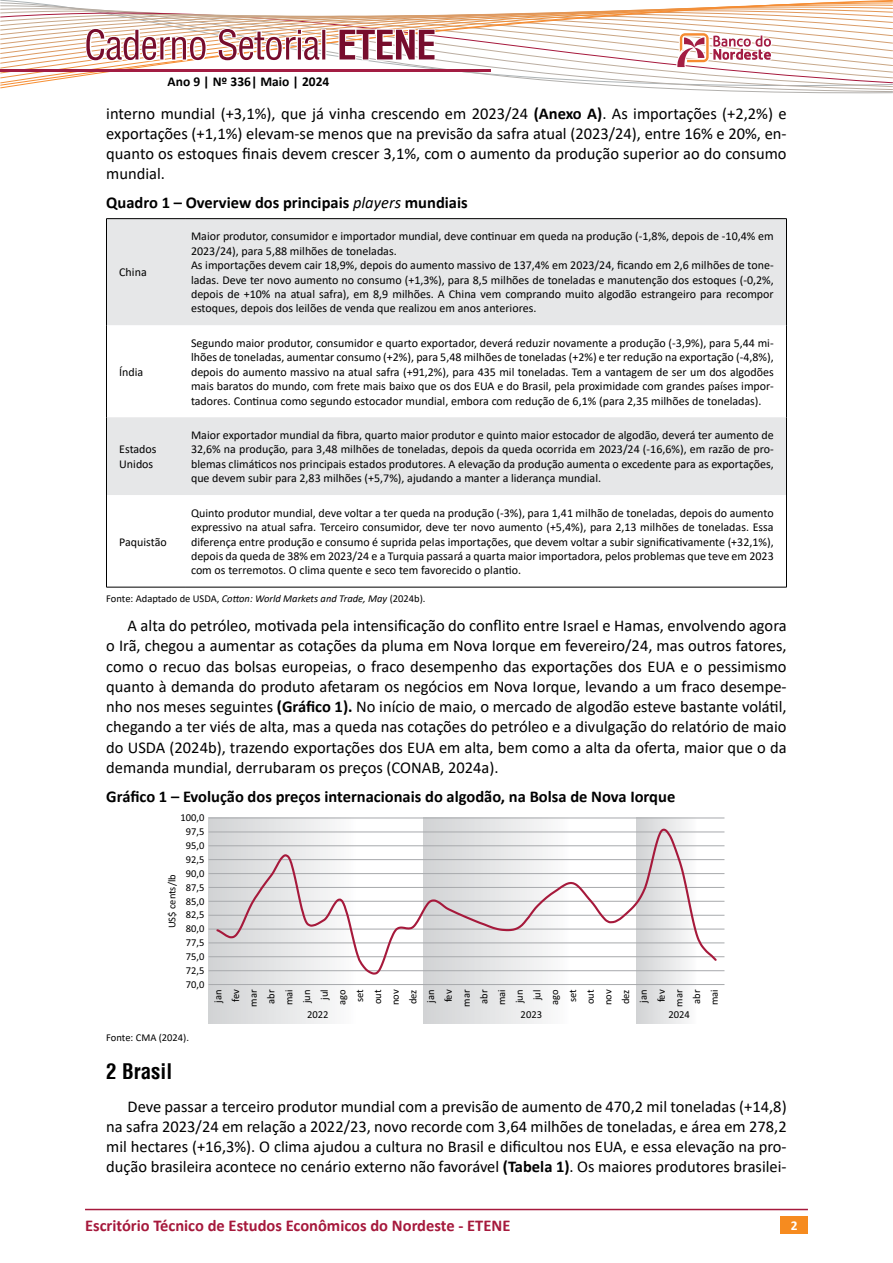
<style>
.page{position:relative;width:893px;height:1263px;background:#fff}
.page>*{position:absolute;margin:0;border:0;box-sizing:border-box;transform-origin:0 0}
.t1{font:700 condensed 21px "Helvetica";color:#000}
.t2{font:16.5px/20.2px "Calibri";color:#000;text-align:justify}
.t3{font:700 16.5px "Calibri";color:#000}
.t4{font:700 16.5px "Calibri";color:#a6193c}
.t5{font:700 13.5px "Calibri";color:#000}
.t6{font:700 13.5px "Calibri";color:#fff}
.t7{font:12px/14.4px "Calibri";color:#000;text-align:justify}
.t8{font:10.65px/17.7px "Calibri";color:#000;text-align:right}
.t9{font:10.5px/14px "Calibri";color:#000;text-align:center}
.t10{font:italic 10.5px "Calibri";color:#000}
.s1{font-weight:700}
.s2{font-weight:400;font-style:italic}
.s3{font-style:normal}
</style>
<div class="page">
<div style="left:781px;top:1216px;width:27px;height:17px;background:#f68b1f"></div>
<hr style="left:85px;top:1209px;width:723px;height:1px;background:#a6193c">
<svg style="left:0;top:0;width:893px;height:94px"></svg>
<hr style="left:0;top:70px;width:490px;height:2px;background:#a31d43">
<svg style="left:107px;top:219px;width:679px;height:276px;fill:#e6e7e8"></svg>
<hr style="left:106px;top:218px;width:79px;height:1px;background:#000">
<hr style="left:106px;top:219px;width:1px;height:106px;background:#000">
<hr style="left:185px;top:218px;width:602px;height:1px;background:#000">
<hr style="left:786px;top:219px;width:1px;height:106px;background:#000">
<hr style="left:106px;top:325px;width:1px;height:92px;background:#000">
<hr style="left:786px;top:325px;width:1px;height:92px;background:#000">
<hr style="left:106px;top:417px;width:1px;height:78px;background:#000">
<hr style="left:786px;top:417px;width:1px;height:78px;background:#000">
<hr style="left:106px;top:495px;width:1px;height:92px;background:#000">
<hr style="left:786px;top:495px;width:1px;height:92px;background:#000">
<hr style="left:106px;top:587px;width:79px;height:1px;background:#000">
<hr style="left:185px;top:587px;width:602px;height:1px;background:#000">
<div style="left:636px;top:818px;width:88px;height:205px;background:linear-gradient(to right,#d4d6d7,#fff)"></div>
<div style="left:422px;top:818px;width:214px;height:205px;background:linear-gradient(to right,#d4d5d7,#fff)"></div>
<div style="left:209px;top:818px;width:213px;height:205px;background:linear-gradient(to right,#d4d5d7,#fff)"></div>
<hr style="left:209px;top:970px;width:515px;height:1px;background:#a7a9ac">
<hr style="left:209px;top:956px;width:515px;height:1px;background:#a7a9ac">
<hr style="left:209px;top:942px;width:515px;height:1px;background:#a7a9ac">
<hr style="left:209px;top:929px;width:515px;height:1px;background:#a7a9ac">
<hr style="left:209px;top:915px;width:515px;height:1px;background:#a7a9ac">
<hr style="left:209px;top:901px;width:515px;height:1px;background:#a7a9ac">
<hr style="left:209px;top:887px;width:515px;height:1px;background:#a7a9ac">
<hr style="left:209px;top:873px;width:515px;height:1px;background:#a7a9ac">
<hr style="left:209px;top:859px;width:515px;height:1px;background:#a7a9ac">
<hr style="left:209px;top:845px;width:515px;height:1px;background:#a7a9ac">
<hr style="left:209px;top:831px;width:515px;height:1px;background:#a7a9ac">
<hr style="left:209px;top:817px;width:515px;height:1px;background:#a7a9ac">
<hr style="left:209px;top:984px;width:515px;height:1px;background:#a7a9ac">
<svg style="left:215px;top:828px;width:504px;height:148px"></svg>
<p class="t5" style="left:168px;top:72px;width:163px">Ano 9 | Nº 336| Maio | 2024</p>
<p class="t2" style="left:106px;top:103px;width:682px">interno mundial (+3,1%), que já vinha crescendo em 2023/24 <span class="s1">(Anexo A)</span>. As importações (+2,2%) e exportações (+1,1%) elevam-se menos que na previsão da safra atual (2023/24), entre 16% e 20%, en&shy;quanto os estoques finais devem crescer 3,1%, com o aumento da produção superior ao do consumo mundial.</p>
<h2 class="t3" style="left:106px;top:191px;width:363px">Quadro 1 – Overview dos principais <span class="s2">players</span> mundiais</h2>
<p class="t7" style="left:119px;top:265px;width:29px">China</p>
<p class="t7" style="left:119px;top:364px;width:26px">Índia</p>
<p class="t7" style="left:119px;top:442px;width:39px">Estados<br>Unidos</p>
<p class="t7" style="left:191px;top:229px;width:584px;text-align:left">Maior produtor, consumidor e importador mundial, deve continuar em queda na produção (-1,8%, depois de -10,4% em 2023/24), para 5,88 milhões de toneladas.<br>As importações devem cair 18,9%, depois do aumento massivo de 137,4% em 2023/24, ficando em 2,6 milhões de tone&shy;ladas. Deve ter novo aumento no consumo (+1,3%), para 8,5 milhões de toneladas e manutenção dos estoques (-0,2%, depois de +10% na atual safra), em 8,9 milhões. A China vem comprando muito algodão estrangeiro para recompor estoques, depois dos leilões de venda que realizou em anos anteriores.</p>
<p class="t7" style="left:191px;top:335px;width:584px">Segundo maior produtor, consumidor e quarto exportador, deverá reduzir novamente a produção (-3,9%), para 5,44 mi&shy;lhões de toneladas, aumentar consumo (+2%), para 5,48 milhões de toneladas (+2%) e ter redução na exportação (-4,8%), depois do aumento massivo na atual safra (+91,2%), para 435 mil toneladas. Tem a vantagem de ser um dos algodões mais baratos do mundo, com frete mais baixo que os dos EUA e do Brasil, pela proximidade com grandes países impor&shy;tadores. Continua como segundo estocador mundial, embora com redução de 6,1% (para 2,35 milhões de toneladas).</p>
<p class="t7" style="left:191px;top:428px;width:584px">Maior exportador mundial da fibra, quarto maior produtor e quinto maior estocador de algodão, deverá ter aumento de 32,6% na produção, para 3,48 milhões de toneladas, depois da queda ocorrida em 2023/24 (-16,6%), em razão de pro&shy;blemas climáticos nos principais estados produtores. A elevação da produção aumenta o excedente para as exportações, que devem subir para 2,83 milhões (+5,7%), ajudando a manter a liderança mundial.</p>
<p class="t7" style="left:191px;top:505px;width:584px">Quinto produtor mundial, deve voltar a ter queda na produção (-3%), para 1,41 milhão de toneladas, depois do aumento expressivo na atual safra. Terceiro consumidor, deve ter novo aumento (+5,4%), para 2,13 milhões de toneladas. Essa diferença entre produção e consumo é suprida pelas importações, que devem voltar a subir significativamente (+32,1%), depois da queda de 38% em 2023/24 e a Turquia passará a quarta maior importadora, pelos problemas que teve em 2023 com os terremotos. O clima quente e seco tem favorecido o plantio.</p>
<p class="t10" style="left:106px;top:592px;width:321px"><span class="s3">Fonte: Adaptado de USDA,</span> Cotton: World Markets and Trade, May <span class="s3">(2024b).</span></p>
<p class="t2" style="left:106px;top:615px;width:682px;text-indent:21px">A alta do petróleo, motivada pela intensificação do conflito entre Israel e Hamas, envolvendo agora o Irã, chegou a aumentar as cotações da pluma em Nova Iorque em fevereiro/24, mas outros fatores, como o recuo das bolsas europeias, o fraco desempenho das exportações dos EUA e o pessimismo quanto à demanda do produto afetaram os negócios em Nova Iorque, levando a um fraco desempe&shy;nho nos meses seguintes <span class="s1">(Gráfico 1).</span> No início de maio, o mercado de algodão esteve bastante volátil, chegando a ter viés de alta, mas a queda nas cotações do petróleo e a divulgação do relatório de maio do USDA (2024b), trazendo exportações dos EUA em alta, bem como a alta da oferta, maior que o da demanda mundial, derrubaram os preços (CONAB, 2024a).</p>
<h2 class="t3" style="left:106px;top:784px;width:570px">Gráfico 1 – Evolução dos preços internacionais do algodão, na Bolsa de Nova Iorque</h2>
<p class="t7" style="left:119px;top:534px;width:49px">Paquistão</p>
<p class="t9" style="left:180px;top:811px;width:25px">100,0<br>97,5<br>95,0<br>92,5<br>90,0<br>87,5<br>85,0<br>82,5<br>80,0<br>77,5<br>75,0<br>72,5<br>70,0</p>
<p class="t9" style="left:166px;top:928px;width:55px;rotate:-90deg">US$ cents/lb</p>
<p class="t8" style="left:210px;top:1007px;width:19px;rotate:-90deg">jan fev mar abr mai jun jul ago set out nov dez jan fev mar abr mai jun jul ago set out nov dez jan fev mar abr mai</p>
<p class="t8" style="left:307px;top:1006px;width:23px">2022</p>
<p class="t8" style="left:521px;top:1006px;width:23px">2023</p>
<p class="t8" style="left:668px;top:1006px;width:23px">2024</p>
<p class="t9" style="left:106px;top:1030px;width:84px">Fonte: CMA (2024).</p>
<h1 class="t1" style="left:106px;top:1058px;width:67px">2 Brasil</h1>
<p class="t2" style="left:106px;top:1095px;width:682px;text-indent:21px">Deve passar a terceiro produtor mundial com a previsão de aumento de 470,2 mil toneladas (+14,8) na safra 2023/24 em relação a 2022/23, novo recorde com 3,64 milhões de toneladas, e área em 278,2 mil hectares (+16,3%). O clima ajudou a cultura no Brasil e dificultou nos EUA, e essa elevação na pro&shy;dução brasileira acontece no cenário externo não favorável <span class="s1">(Tabela 1)</span>. Os maiores produtores brasilei-</p>
<h2 class="t4" style="left:85px;top:1213px;width:427px">Escritório Técnico de Estudos Econômicos do Nordeste - ETENE</h2>
<p class="t6" style="left:791px;top:1216px;width:8px">2</p>
</div>
